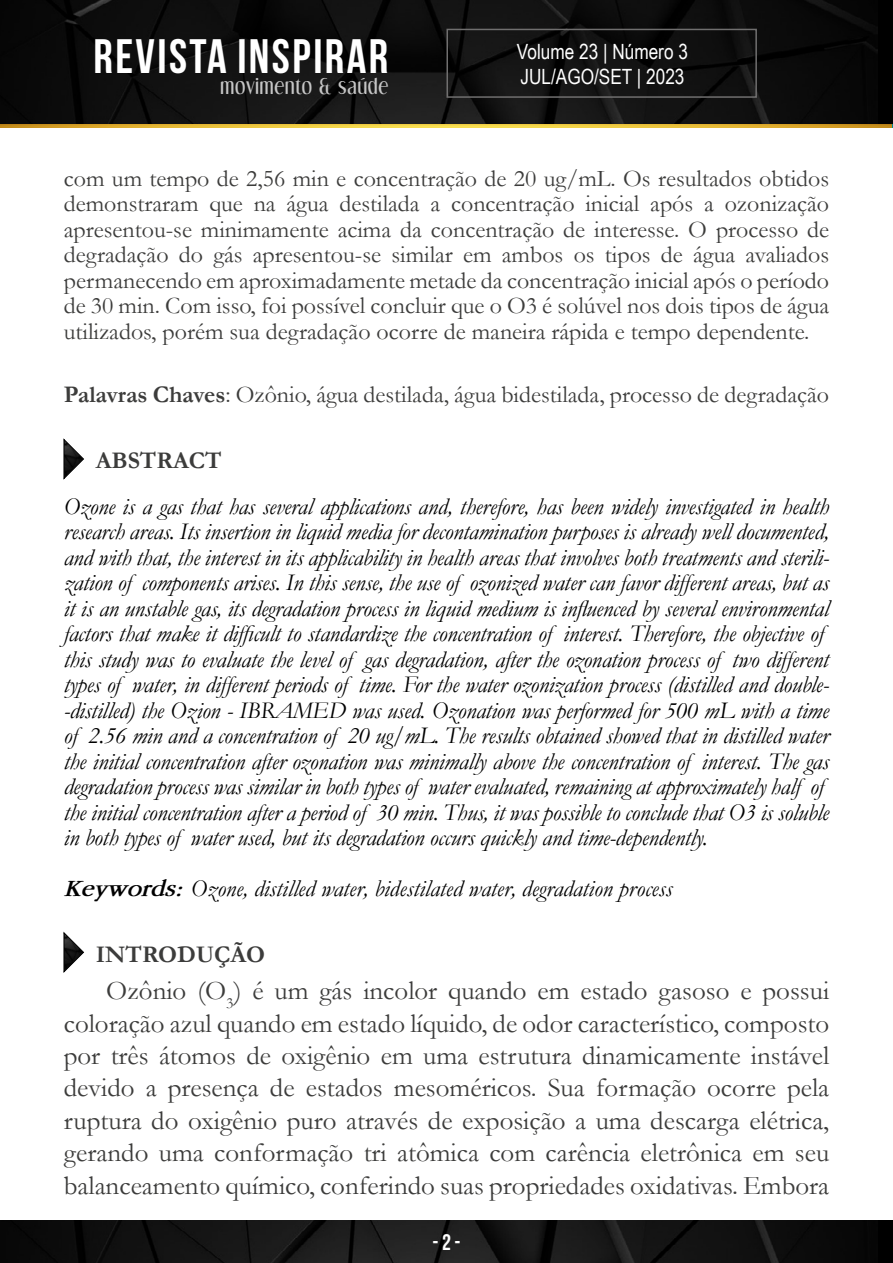
<style>
.page{position:relative;width:893px;height:1263px;background:#fff}
.page>*{position:absolute;margin:0;border:0;box-sizing:border-box;transform-origin:0 0}
.t1{font:700 48.3px "Bebas Neue";letter-spacing:.05em;color:#fff}
.t2{font:27px/32.4px "Garamond";color:#3c3c3b;text-align:justify}
.t3{font:italic 24px/25.5px "Garamond";letter-spacing:-.01em;color:#000}
.t4{font:24px/25.5px "Garamond";color:#3c3c3b;text-align:justify}
.t5{font:700 24px "Garamond";color:#3c3c3b}
.t6{font:700 22.5px "Bebas Neue";color:#fff}
.t7{font:21px/25.2px "Arial Narrow";color:#fff}
.t8{font:18.9px "Dream Orphans";letter-spacing:.05em;color:#c6c6c6}
.s1{font-weight:700}
</style>
<div class="page">
<img style="left:0;top:124px;width:891px;height:4px">
<img style="left:0;top:0;width:878px;height:124px">
<div style="left:446px;top:29px;width:311px;height:69px;border:2px solid #706f6f"></div>
<img style="left:0;top:1220px;width:878px;height:43px">
<svg style="left:64px;top:439px;width:20px;height:40px"></svg>
<svg style="left:64px;top:932px;width:20px;height:41px"></svg>
<h1 class="t1" style="left:94px;top:29px;width:296px">REVISTA INSPIRAR</h1>
<p class="t8" style="left:220px;top:75px;width:169px">movimento &amp; saúde</p>
<p class="t7" style="left:517px;top:38px;width:173px">Volume 23 | Número 3<br>JUL/AGO/SET | 2023</p>
<p class="t4" style="left:64px;top:165px;width:767px">com um tempo de 2,56 min e concentração de 20 ug/mL. Os resultados obtidos demonstraram que na água destilada a concentração inicial após a ozonização apresentou-se minimamente acima da concentração de interesse. O processo de degradação do gás apresentou-se similar em ambos os tipos de água avaliados permanecendo em aproximadamente metade da concentração inicial após o período de 30 min. Com isso, foi possível concluir que o O3 é solúvel nos dois tipos de água utilizados, porém sua degradação ocorre de maneira rápida e tempo dependente.</p>
<p class="t4" style="left:64px;top:382px;width:767px"><span class="s1">Palavras Chaves</span>: Ozônio, água destilada, água bidestilada, processo de degradação</p>
<p class="t5" style="left:96px;top:444px;width:127px">ABSTRACT</p>
<p class="t3" style="left:64px;top:493px;width:767px">Ozone is a gas that has several applications and, therefore, has been widely investigated in health research areas. Its insertion in liquid media for decontamination purposes is already well documented, and with that, the interest in its applicability in health areas that involves both treatments and sterili&shy;zation of components arises. In this sense, the use of ozonized water can favor different areas, but as it is an unstable gas, its degradation process in liquid medium is influenced by several environmental factors that make it difficult to standardize the concentration of interest. Therefore, the objective of this study was to evaluate the level of gas degradation, after the ozonation process of two different types of water, in different periods of time. For the water ozonization process (distilled and double--distilled) the Ozion - IBRAMED was used. Ozonation was performed for 500 mL with a time of 2.56 min and a concentration of 20 ug/mL. The results obtained showed that in distilled water the initial concentration after ozonation was minimally above the concentration of interest. The gas degradation process was similar in both types of water evaluated, remaining at approximately half of the initial concentration after a period of 30 min. Thus, it was possible to conclude that O3 is soluble in both types of water used, but its degradation occurs quickly and time-dependently.</p>
<p class="t3" style="left:64px;top:875px;width:610px"><span class="s1">Keywords:</span> Ozone, distilled water, bidestilated water, degradation process</p>
<p class="t5" style="left:96px;top:938px;width:171px">INTRODUÇÃO</p>
<p class="t2" style="left:64px;top:974px;width:767px;text-indent:43px">Ozônio (O<sub>3</sub>) é um gás incolor quando em estado gasoso e possui coloração azul quando em estado líquido, de odor característico, composto por três átomos de oxigênio em uma estrutura dinamicamente instável devido a presença de estados mesoméricos. Sua formação ocorre pela ruptura do oxigênio puro através de exposição a uma descarga elétrica, gerando uma conformação tri atômica com carência eletrônica em seu balanceamento químico, conferindo suas propriedades oxidativas. Embora</p>
<p class="t6" style="left:432px;top:1230px;width:30px">- 2 -</p>
</div>
